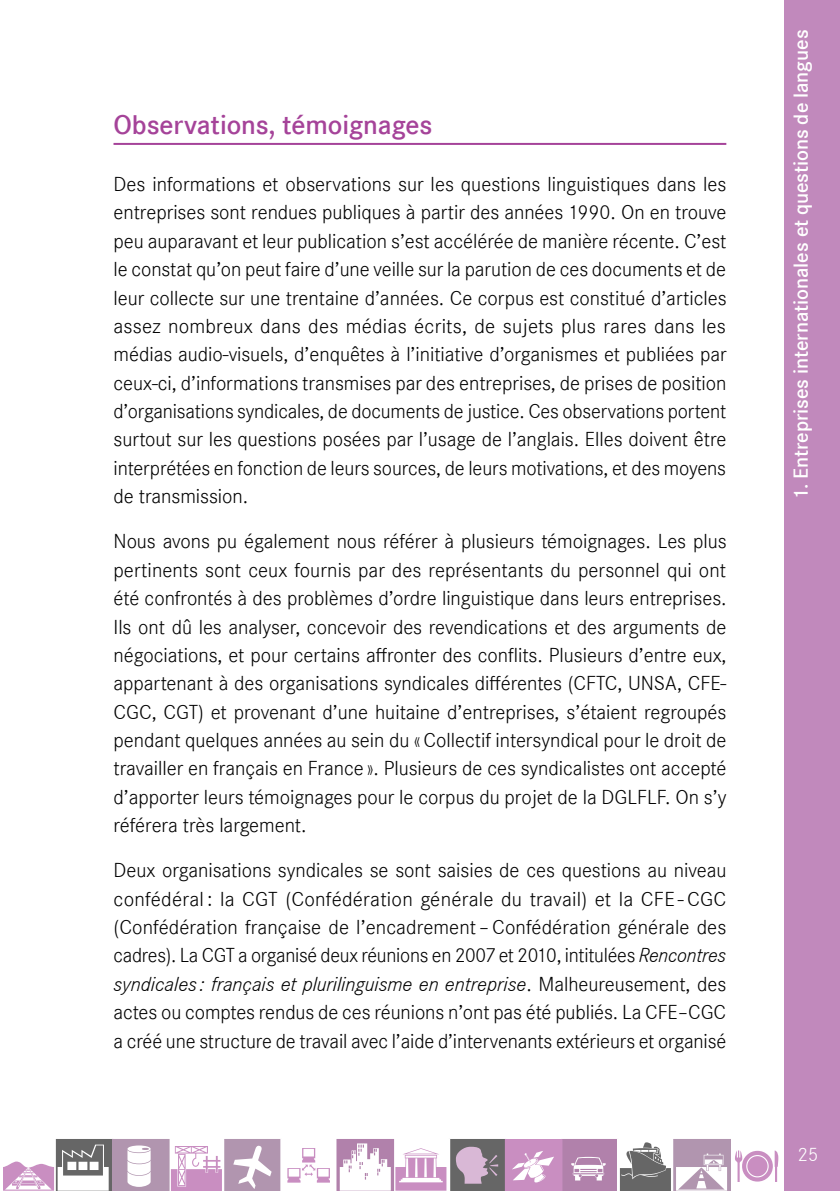
<style>
.page{position:relative;width:840px;height:1191px;background:#fff}
.page>*{position:absolute;margin:0;border:0;box-sizing:border-box;transform-origin:0 0}
.t1{font:600 28px "Corporate S";letter-spacing:-.005em;color:#a54399}
.t2{font:21px/28.4px "Corporate S Ligh";letter-spacing:-.005em;color:#000;text-align:justify}
.t3{font:italic 21px "Corpo S Lig";letter-spacing:-.005em;color:#000}
.t4{font:600 21px "Corporate S";color:#fff}
.t5{font:20px "Corporate S Ligh";color:#fff}
.s1{font-family:"Corpo S Lig";font-style:italic}
.s2{font-family:"Corporate S Ligh";font-style:normal}
</style>
<div class="page">
<hr style="left:113px;top:143px;width:613px;height:2px;background:#a54399">
<div style="left:783px;top:0;width:56px;height:1191px;background:#c189bc"></div>
<svg style="left:55px;top:1139px;width:729px;height:52px"></svg>
<h1 class="t1" style="left:113px;top:109px;width:320px">Observations, témoignages</h1>
<p class="t2" style="left:113px;top:170px;width:614px">Des informations et observations sur les questions linguistiques dans les entreprises sont rendues publiques à partir des années 1990. On en trouve peu auparavant et leur publication s’est accélérée de manière récente. C’est le constat qu’on peut faire d’une veille sur la parution de ces documents et de leur collecte sur une trentaine d’années. Ce corpus est constitué d’articles assez nombreux dans des médias écrits, de sujets plus rares dans les médias audio-visuels, d’enquêtes à l’initiative d’organismes et publiées par ceux-ci, d’informations transmises par des entreprises, de prises de position d’organisations syndicales, de documents de justice. Ces observations portent surtout sur les questions posées par l’usage de l’anglais. Elles doivent être interprétées en fonction de leurs sources, de leurs motivations, et des moyens de transmission.</p>
<p class="t2" style="left:113px;top:527px;width:614px">Nous avons pu également nous référer à plusieurs témoignages. Les plus pertinents sont ceux fournis par des représentants du personnel qui ont été confrontés à des problèmes d’ordre linguistique dans leurs entreprises.<br>Ils ont dû les analyser, concevoir des revendications et des arguments de négociations, et pour certains affronter des conflits. Plusieurs d’entre eux, appartenant à des organisations syndicales différentes (CFTC, UNSA, CFE-CGC, CGT) et provenant d’une huitaine d’entreprises, s’étaient regroupés pendant quelques années au sein du «Collectif intersyndical pour le droit de travailler en français en France». Plusieurs de ces syndicalistes ont accepté d’apporter leurs témoignages pour le corpus du projet de la DGLFLF. On s’y référera très largement.</p>
<p class="t2" style="left:113px;top:856px;width:614px">Deux organisations syndicales se sont saisies de ces questions au niveau confédéral : la CGT (Confédération générale du travail) et la CFE -CGC (Confédération française de l’encadrement –Confédération générale des cadres). La CGT a organisé deux réunions en 2007 et 2010, intitulées <span class="s1">Rencontres</span></p>
<p class="t3" style="left:113px;top:972px;width:614px">syndicales : français et plurilinguisme en entreprise<span class="s2">. Malheureusement, des</span></p>
<p class="t2" style="left:113px;top:998px;width:614px">actes ou comptes rendus de ces réunions n’ont pas été publiés. La CFE–CGC a créé une structure de travail avec l’aide d’intervenants extérieurs et organisé</p>
<p class="t4" style="left:788px;top:500px;width:472px;rotate:-90deg">1. Entreprises internationales et questions de langues</p>
<p class="t5" style="left:797px;top:1143px;width:22px">25</p>
</div>
